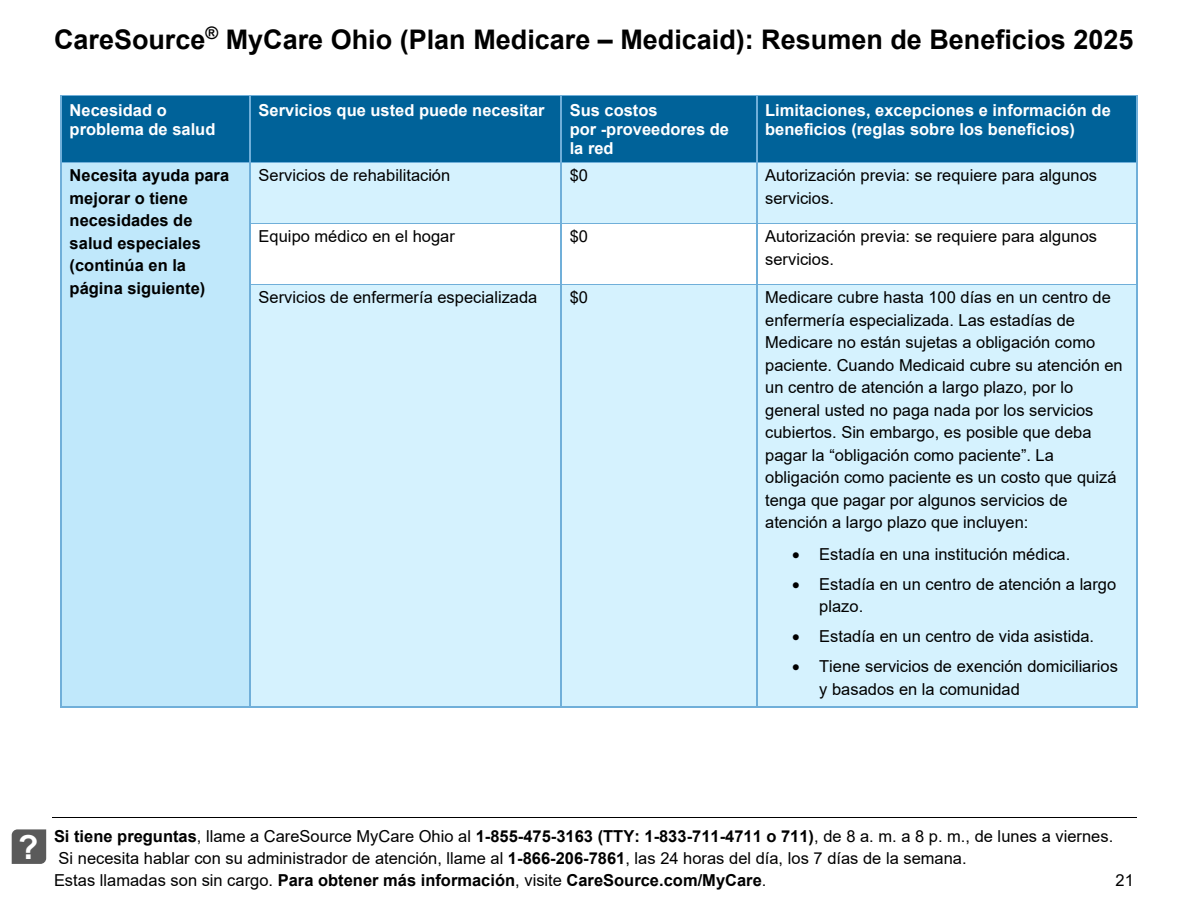
<style>
.page{position:relative;width:1188px;height:918px;background:#fff}
.page>*{position:absolute;margin:0;border:0;box-sizing:border-box;transform-origin:0 0}
.t1{font:700 33px "Arial";color:#fff}
.t2{font:700 27px "Arial";color:#000}
.t3{font:16.5px/22.5px "Arial";color:#000}
.t4{font:700 16.5px/19px "Arial";color:#fff}
.t5{font:700 16.5px/22.5px "Arial";color:#000}
.s1{font-weight:700}
</style>
<div class="page">
<hr style="left:52px;top:817px;width:1084px;height:1px;background:#000">
<svg style="left:12px;top:829px;width:34px;height:35px"></svg>
<img style="left:18px;top:829px;width:22px;height:33px">
<div style="left:62px;top:96px;width:188px;height:66px;background:#006299"></div>
<div style="left:251px;top:96px;width:310px;height:66px;background:#006299"></div>
<div style="left:562px;top:96px;width:194px;height:66px;background:#006299"></div>
<div style="left:757px;top:96px;width:379px;height:66px;background:#006299"></div>
<hr style="left:62px;top:95px;width:187px;height:1px;background:#70afd9">
<hr style="left:251px;top:95px;width:310px;height:1px;background:#70afd9">
<hr style="left:562px;top:95px;width:194px;height:1px;background:#70afd9">
<hr style="left:757px;top:95px;width:379px;height:1px;background:#70afd9">
<hr style="left:60px;top:96px;width:2px;height:66px;background:#70afd9">
<hr style="left:249px;top:96px;width:2px;height:66px;background:#70afd9">
<hr style="left:561px;top:96px;width:1px;height:66px;background:#70afd9">
<hr style="left:756px;top:96px;width:1px;height:66px;background:#70afd9">
<hr style="left:1136px;top:96px;width:1px;height:66px;background:#70afd9">
<div style="left:62px;top:163px;width:188px;height:544px;background:#c0e8fb"></div>
<div style="left:251px;top:163px;width:310px;height:60px;background:#d5f2fe"></div>
<div style="left:562px;top:163px;width:194px;height:60px;background:#d5f2fe"></div>
<div style="left:757px;top:163px;width:379px;height:60px;background:#d5f2fe"></div>
<hr style="left:62px;top:162px;width:187px;height:1px;background:#70afd9">
<hr style="left:251px;top:162px;width:310px;height:1px;background:#70afd9">
<hr style="left:562px;top:162px;width:194px;height:1px;background:#70afd9">
<hr style="left:757px;top:162px;width:379px;height:1px;background:#70afd9">
<hr style="left:60px;top:163px;width:2px;height:60px;background:#70afd9">
<hr style="left:249px;top:163px;width:2px;height:60px;background:#70afd9">
<hr style="left:561px;top:163px;width:1px;height:60px;background:#70afd9">
<hr style="left:756px;top:163px;width:1px;height:60px;background:#70afd9">
<hr style="left:1136px;top:163px;width:1px;height:60px;background:#70afd9">
<hr style="left:251px;top:223px;width:310px;height:1px;background:#70afd9">
<hr style="left:562px;top:223px;width:194px;height:1px;background:#70afd9">
<hr style="left:757px;top:223px;width:379px;height:1px;background:#70afd9">
<hr style="left:60px;top:224px;width:2px;height:60px;background:#70afd9">
<hr style="left:249px;top:224px;width:2px;height:60px;background:#70afd9">
<hr style="left:561px;top:224px;width:1px;height:60px;background:#70afd9">
<hr style="left:756px;top:224px;width:1px;height:60px;background:#70afd9">
<hr style="left:1136px;top:224px;width:1px;height:60px;background:#70afd9">
<div style="left:251px;top:285px;width:310px;height:422px;background:#d5f2fe"></div>
<div style="left:562px;top:285px;width:194px;height:422px;background:#d5f2fe"></div>
<div style="left:757px;top:285px;width:379px;height:422px;background:#d5f2fe"></div>
<hr style="left:251px;top:284px;width:310px;height:1px;background:#70afd9">
<hr style="left:562px;top:284px;width:194px;height:1px;background:#70afd9">
<hr style="left:757px;top:284px;width:379px;height:1px;background:#70afd9">
<hr style="left:60px;top:285px;width:2px;height:422px;background:#70afd9">
<hr style="left:62px;top:707px;width:187px;height:1px;background:#70afd9">
<hr style="left:249px;top:285px;width:2px;height:422px;background:#70afd9">
<hr style="left:251px;top:707px;width:310px;height:1px;background:#70afd9">
<hr style="left:561px;top:285px;width:1px;height:422px;background:#70afd9">
<hr style="left:562px;top:707px;width:194px;height:1px;background:#70afd9">
<hr style="left:756px;top:285px;width:1px;height:422px;background:#70afd9">
<hr style="left:757px;top:707px;width:379px;height:1px;background:#70afd9">
<hr style="left:1136px;top:285px;width:1px;height:422px;background:#70afd9">
<h2 class="t2" style="left:54px;top:20px;width:1081px">CareSource<sup>®</sup> MyCare Ohio (Plan Medicare – Medicaid): Resumen de Beneficios 2025</h2>
<p class="t4" style="left:70px;top:101px;width:147px">Necesidad o problema de salud</p>
<p class="t4" style="left:259px;top:101px;width:288px">Servicios que usted puede necesitar</p>
<p class="t4" style="left:570px;top:101px;width:161px">Sus costos<br>por -proveedores de la red</p>
<p class="t4" style="left:765px;top:101px;width:347px">Limitaciones, excepciones e información de beneficios (reglas sobre los beneficios)</p>
<p class="t5" style="left:70px;top:164px;width:161px">Necesita ayuda para mejorar o tiene necesidades de salud especiales (continúa en la página siguiente)</p>
<p class="t3" style="left:259px;top:164px;width:193px">Servicios de rehabilitación</p>
<p class="t3" style="left:570px;top:164px;width:20px">$0</p>
<p class="t3" style="left:765px;top:164px;width:333px">Autorización previa: se requiere para algunos servicios.</p>
<p class="t3" style="left:259px;top:225px;width:198px">Equipo médico en el hogar</p>
<p class="t3" style="left:570px;top:225px;width:20px">$0</p>
<p class="t3" style="left:765px;top:225px;width:333px">Autorización previa: se requiere para algunos servicios.</p>
<p class="t3" style="left:259px;top:286px;width:280px">Servicios de enfermería especializada</p>
<p class="t3" style="left:570px;top:286px;width:20px">$0</p>
<p class="t3" style="left:765px;top:286px;width:359px">Medicare cubre hasta 100 días en un centro de enfermería especializada. Las estadías de Medicare no están sujetas a obligación como paciente. Cuando Medicaid cubre su atención en un centro de atención a largo plazo, por lo general usted no paga nada por los servicios cubiertos. Sin embargo, es posible que deba pagar la “obligación como paciente”. La obligación como paciente es un costo que quizá tenga que pagar por algunos servicios de atención a largo plazo que incluyen:</p>
<p class="t3" style="left:792px;top:543px;width:280px">• Estadía en una institución médica.</p>
<p class="t3" style="left:819px;top:573px;width:299px;text-indent:-27px">• Estadía en un centro de atención a largo plazo.</p>
<p class="t3" style="left:792px;top:625px;width:304px">• Estadía en un centro de vida asistida.</p>
<p class="t3" style="left:819px;top:655px;width:300px;text-indent:-27px">• Tiene servicios de exención domiciliarios y basados en la comunidad</p>
<h1 class="t1" style="left:18px;top:825px;width:22px">?</h1>
<p class="t3" style="left:54px;top:824px;width:1061px"><span class="s1">Si tiene preguntas</span>, llame a CareSource MyCare Ohio al <span class="s1">1-855-475-3163 (TTY: 1-833-711-4711 o 711)</span>, de 8 a. m. a 8 p. m., de lunes a viernes.<br>Si necesita hablar con su administrador de atención, llame al <span class="s1">1-866-206-7861</span>, las 24 horas del día, los 7 días de la semana.<br>Estas llamadas son sin cargo. <span class="s1">Para obtener más información</span>, visite <span class="s1">CareSource.com/MyCare</span>.</p>
<p class="t3" style="left:1116px;top:869px;width:20px">21</p>
</div>
